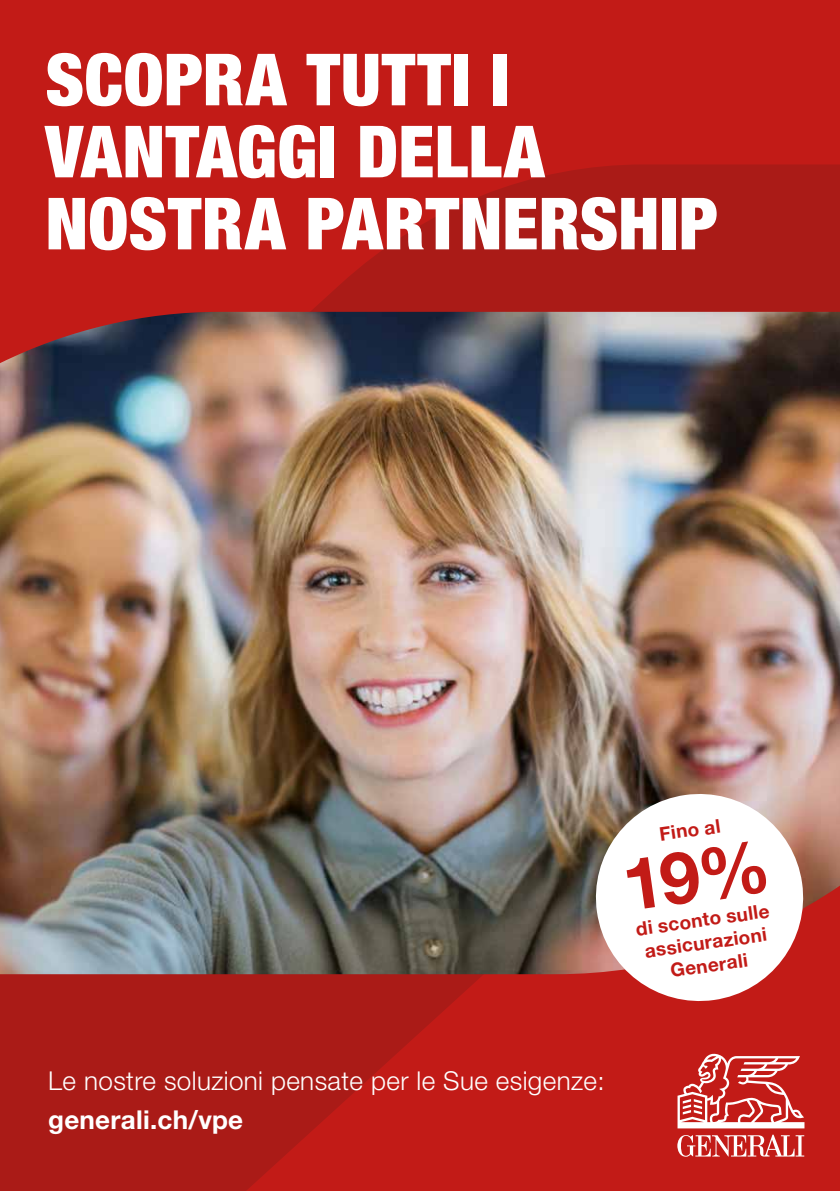
<style>
.page{position:relative;width:840px;height:1191px;background:#fff}
.page>*{position:absolute;margin:0;border:0;box-sizing:border-box;transform-origin:0 0}
.t1{font:900 condensed 72px/72px "Helvetica Neue LT Std";letter-spacing:.005em;color:#fff}
.t2{font:300 26px "Helvetica Neue LT Std";letter-spacing:.015em;color:#fff}
.t3{font:700 26px "Helvetica Neue LT Std";letter-spacing:.01em;color:#fff}
.t4{font:700 19px/23px "Helvetica Neue LT Std";color:#c21b17;text-align:center}
</style>
<div class="page">
<div style="left:0;top:0;width:839px;height:1191px;background:#c21b17"></div>
<svg style="left:212px;top:164px;width:627px;height:148px;fill:#aa1b17"></svg>
<svg style="left:0;top:974px;width:689px;height:217px;fill:#aa1b17"></svg>
<img style="left:0;top:312px;width:839px;height:662px">
<svg style="left:677px;top:1053px;width:127px;height:103px"></svg>
<svg style="left:588px;top:787px;width:221px;height:221px;fill:#fff"></svg>
<div style="left:625px;top:839px;width:142px;height:71px;background:#fff"></div>
<p class="t1" style="left:45px;top:43px;width:673px">SCOPRA TUTTI I<br>VANTAGGI DELLA<br>NOSTRA PARTNERSHIP</p>
<p class="t4" style="left:657px;top:822px;width:63px;rotate:-8deg">Fino al</p>
<p class="t4" style="left:634px;top:917px;width:136px;rotate:-8deg">di sconto sulle assicurazioni<br>Generali</p>
<p class="t2" style="left:48px;top:1065px;width:557px">Le nostre soluzioni pensate per le Sue esigenze:</p>
<p class="t3" style="left:48px;top:1103px;width:196px">generali.ch/vpe</p>
</div>
